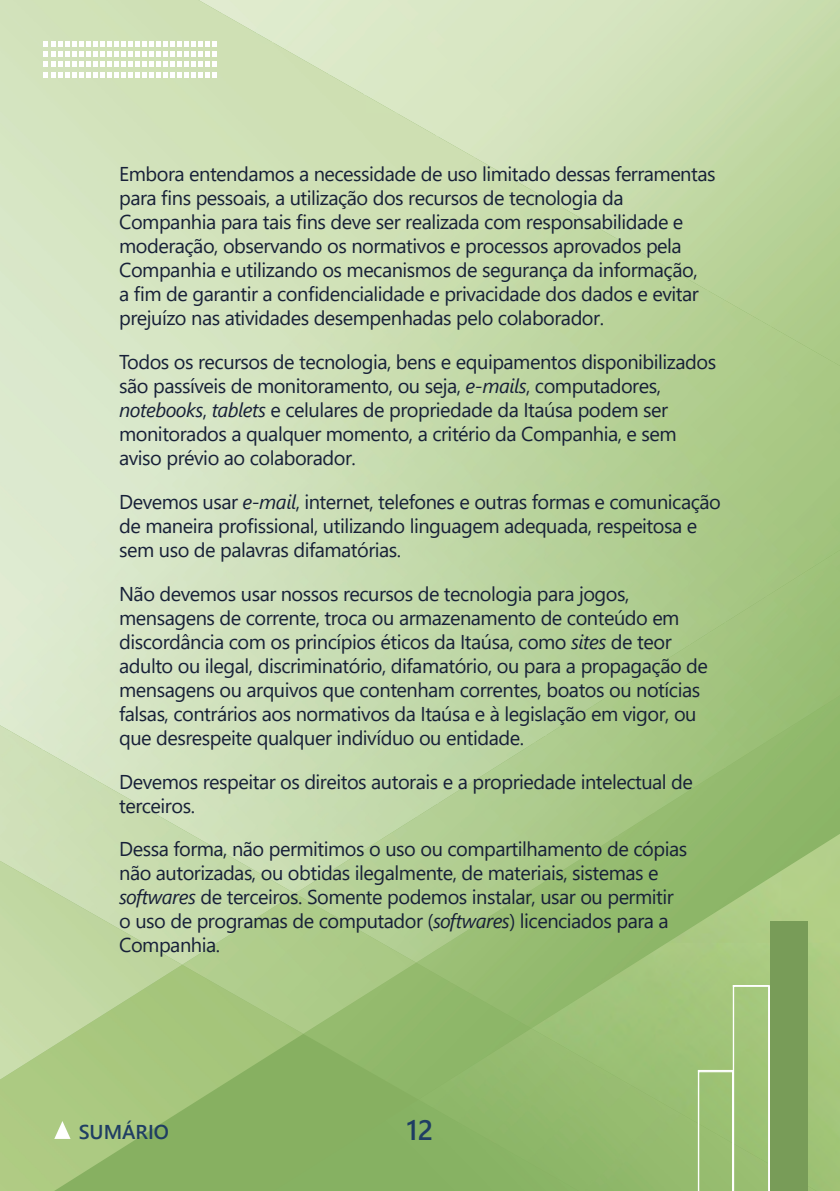
<style>
.page{position:relative;width:840px;height:1191px;background:#fff}
.page>*{position:absolute;margin:0;border:0;box-sizing:border-box;transform-origin:0 0}
.t1{font:600 28px "Segoe UI";color:#1f3d63}
.t2{font:20px/24px "Segoe UI";letter-spacing:-.025em;color:#172038}
.t3{font:600 20px "Segoe UI";color:#1f3d63}
.s1{font-style:italic}
</style>
<div class="page">
<img style="left:0;top:1033px;width:303px;height:158px">
<img style="left:0;top:964px;width:182px;height:115px">
<div style="left:303px;top:983px;width:147px;height:116px;background:#8fb769"></div>
<img style="left:182px;top:914px;width:234px;height:119px">
<img style="left:0;top:750px;width:295px;height:214px">
<div style="left:273px;top:1099px;width:145px;height:92px;background:#87b061"></div>
<div style="left:418px;top:1028px;width:113px;height:163px;background:#8db668"></div>
<img style="left:450px;top:926px;width:81px;height:102px">
<div style="left:729px;top:768px;width:35px;height:65px;background:#91b86c"></div>
<div style="left:764px;top:705px;width:70px;height:128px;background:#8fb669"></div>
<img style="left:834px;top:700px;width:5px;height:133px">
<img style="left:726px;top:768px;width:5px;height:9px">
<img style="left:330px;top:817px;width:145px;height:145px">
<img style="left:295px;top:893px;width:36px;height:21px">
<img style="left:473px;top:781px;width:72px;height:145px">
<img style="left:724px;top:600px;width:73px;height:168px">
<img style="left:796px;top:600px;width:37px;height:123px">
<img style="left:831px;top:555px;width:8px;height:145px">
<img style="left:222px;top:43px;width:145px;height:850px">
<img style="left:150px;top:0;width:73px;height:852px">
<div style="left:831px;top:366px;width:8px;height:189px;background:#a5c681"></div>
<img style="left:531px;top:833px;width:308px;height:358px">
<img style="left:508px;top:0;width:37px;height:198px">
<img style="left:436px;top:0;width:73px;height:177px">
<img style="left:364px;top:0;width:73px;height:136px">
<img style="left:328px;top:0;width:37px;height:95px">
<img style="left:256px;top:0;width:73px;height:75px">
<img style="left:198px;top:0;width:59px;height:34px">
<svg style="left:44px;top:41px;width:173px;height:37px"></svg>
<div style="left:769px;top:921px;width:38px;height:270px;background:#789c58"></div>
<svg style="left:697px;top:985px;width:72px;height:206px;background:#a3c57c"></svg>
<svg style="left:54px;top:1121px;width:16px;height:18px"></svg>
<p class="t2" style="left:119px;top:160px;width:597px">Embora entendamos a necessidade de uso limitado dessas ferramentas para fins pessoais, a utilização dos recursos de tecnologia da Companhia para tais fins deve ser realizada com responsabilidade e moderação, observando os normativos e processos aprovados pela Companhia e utilizando os mecanismos de segurança da informação,<br>a fim de garantir a confidencialidade e privacidade dos dados e evitar prejuízo nas atividades desempenhadas pelo colaborador.</p>
<p class="t2" style="left:119px;top:348px;width:598px">Todos os recursos de tecnologia, bens e equipamentos disponibilizados são passíveis de monitoramento, ou seja, <span class="s1">e-mails</span>, computadores, <span class="s1">notebooks</span>, <span class="s1">tablets</span> e celulares de propriedade da Itaúsa podem ser monitorados a qualquer momento, a critério da Companhia, e sem aviso prévio ao colaborador.</p>
<p class="t2" style="left:119px;top:488px;width:603px">Devemos usar <span class="s1">e-mail</span>, internet, telefones e outras formas e comunicação de maneira profissional, utilizando linguagem adequada, respeitosa e sem uso de palavras difamatórias.</p>
<p class="t2" style="left:119px;top:580px;width:590px">Não devemos usar nossos recursos de tecnologia para jogos, mensagens de corrente, troca ou armazenamento de conteúdo em discordância com os princípios éticos da Itaúsa, como <span class="s1">sites</span> de teor adulto ou ilegal, discriminatório, difamatório, ou para a propagação de mensagens ou arquivos que contenham correntes, boatos ou notícias falsas, contrários aos normativos da Itaúsa e à legislação em vigor, ou que desrespeite qualquer indivíduo ou entidade.</p>
<p class="t2" style="left:119px;top:767px;width:575px">Devemos respeitar os direitos autorais e a propriedade intelectual de terceiros.</p>
<p class="t2" style="left:119px;top:835px;width:569px">Dessa forma, não permitimos o uso ou compartilhamento de cópias não autorizadas, ou obtidas ilegalmente, de materiais, sistemas e <span class="s1">softwares</span> de terceiros. Somente podemos instalar, usar ou permitir o uso de programas de computador (<span class="s1">softwares</span>) licenciados para a Companhia.</p>
<p class="t3" style="left:79px;top:1113px;width:92px">SUMÁRIO</p>
<h1 class="t1" style="left:406px;top:1103px;width:28px">12</h1>
</div>
